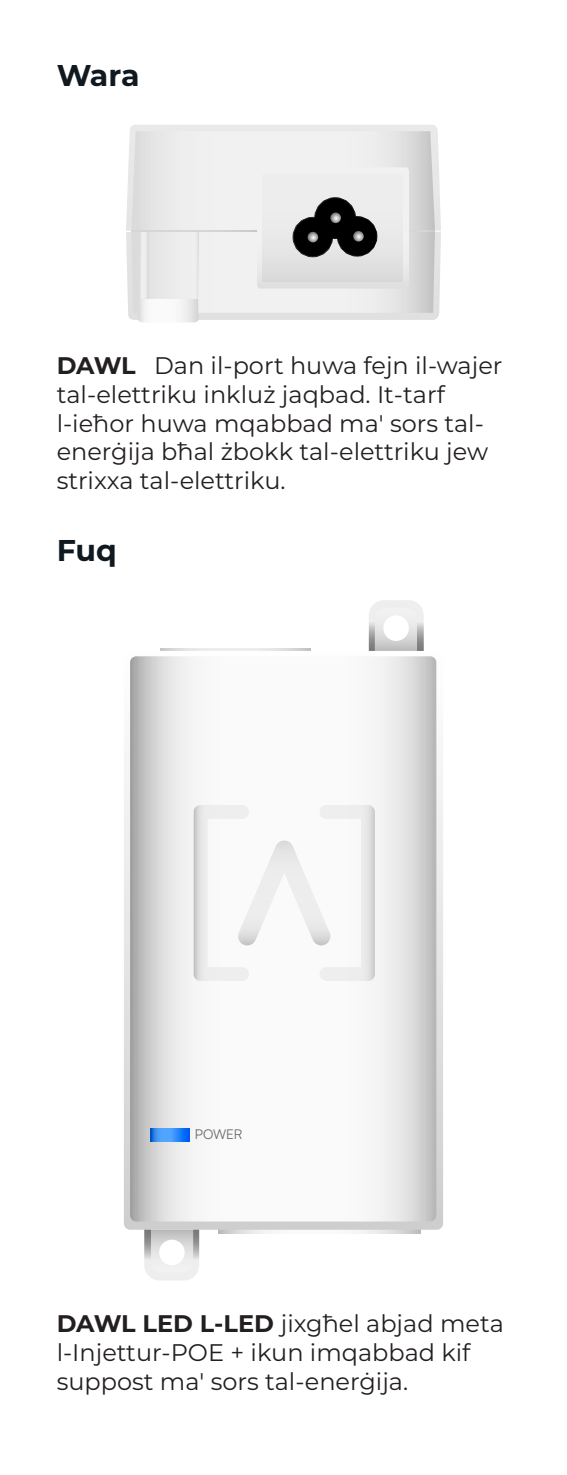
<style>
.page{position:relative;width:567px;height:1475px;background:#fff}
.page>*{position:absolute;margin:0;border:0;box-sizing:border-box;transform-origin:0 0}
.t1{font:700 30px "Montserrat";letter-spacing:-.005em;color:#101820}
.t2{font:24px/28.8px "Montserrat";color:#231f20}
.t3{font:700 13.6px "Satoshi Variable";color:#6d6d6d}
.s1{font-weight:700}
</style>
<div class="page">
<svg style="left:126px;top:125px;width:315px;height:195px;background:#e7e7e7"></svg>
<svg style="left:131px;top:131px;width:304px;height:182px"></svg>
<svg style="left:138px;top:299px;width:60px;height:23px"></svg>
<div style="left:141px;top:232px;width:7px;height:67px;background:#eee"></div>
<div style="left:191px;top:232px;width:8px;height:67px;background:#eee"></div>
<hr style="left:131px;top:231px;width:126px;height:1px;background:#d6d6d6">
<svg style="left:257px;top:167px;width:178px;height:121px;background:#c1c1c1"></svg>
<svg style="left:218px;top:1229px;width:202px;height:4px"></svg>
<svg style="left:160px;top:648px;width:151px;height:3px"></svg>
<svg style="left:369px;top:600px;width:55px;height:51px"></svg>
<svg style="left:144px;top:1229px;width:55px;height:51px"></svg>
<svg style="left:124px;top:661px;width:319px;height:568px"></svg>
<svg style="left:130px;top:656px;width:306px;height:565px"></svg>
<svg style="left:194px;top:804px;width:181px;height:176px"></svg>
<svg style="left:151px;top:1128px;width:39px;height:13px"></svg>
<p class="t1" style="left:57px;top:53px;width:84px">Wara</p>
<p class="t2" style="left:57px;top:350px;width:447px"><span class="s1">DAWL</span> Dan il-port huwa fejn il-wajer tal-elettriku inkluż jaqbad. It-tarf l-ieħor huwa mqabbad ma' sors tal&shy;enerġija bħal żbokk tal-elettriku jew strixxa tal-elettriku.</p>
<p class="t1" style="left:57px;top:529px;width:62px">Fuq</p>
<p class="t3" style="left:195px;top:1123px;width:49px">POWER</p>
<p class="t2" style="left:57px;top:1307px;width:449px"><span class="s1">DAWL LED L-LED</span> jixgħel abjad meta l-Injettur-POE + ikun imqabbad kif suppost ma' sors tal-enerġija.</p>
</div>
